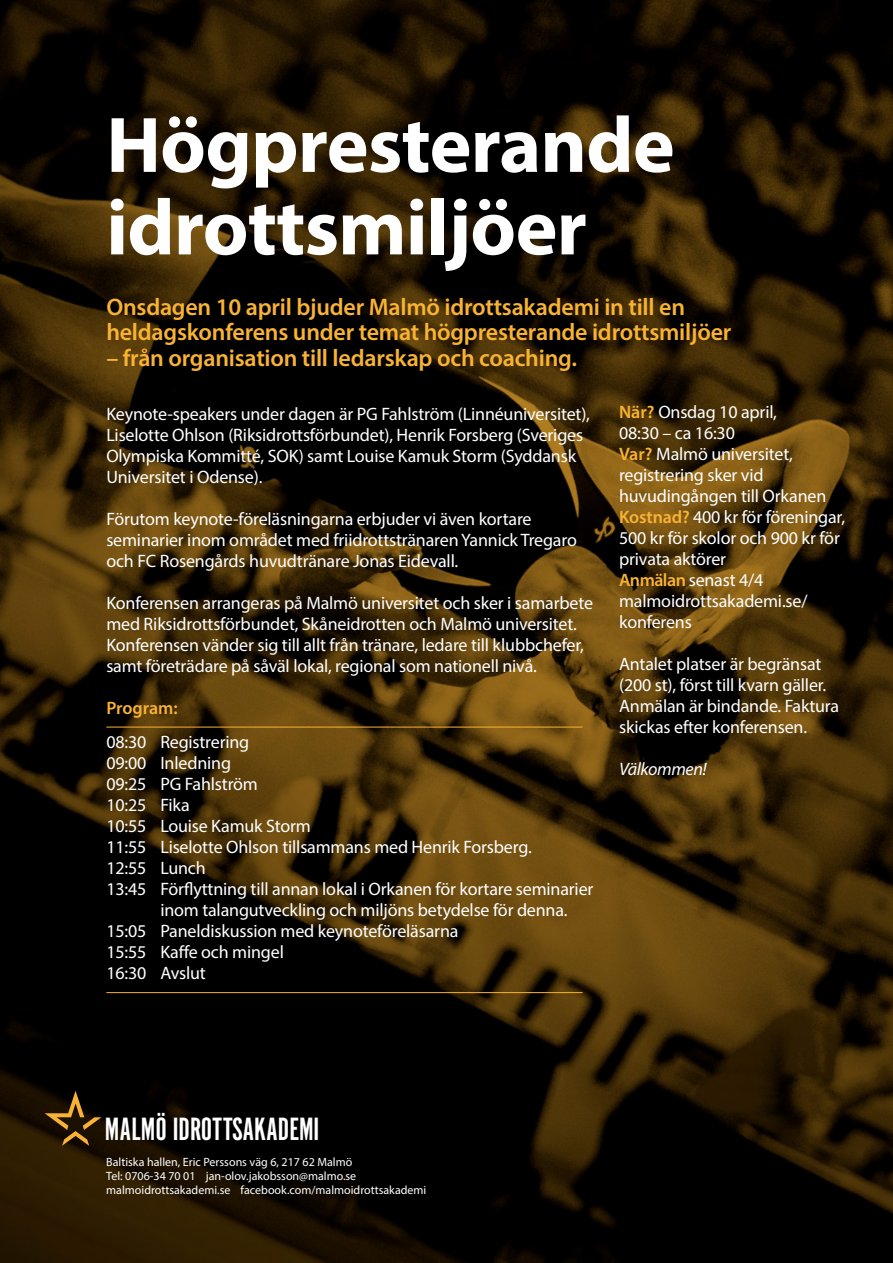
<style>
.page{position:relative;width:893px;height:1263px;background:#fff}
.page>*{position:absolute;margin:0;border:0;box-sizing:border-box;transform-origin:0 0}
.t1{font:700 79.5px "Myriad Pro";letter-spacing:-.01em;color:#fff}
.t2{font:33.45px "Alternate Got No 1 D";color:#fff}
.Kategori{font:600 24px/25.5px "Myriad Pro";letter-spacing:-.01em;color:#f9b333}
.Kategori-2{font:18px/21px "Myriad Pro";letter-spacing:-.01em;color:#fff}
.Kategori-3{font:italic 18px "Myriad Pro";letter-spacing:-.02em;color:#fff}
.Kategori-4{font:600 18px "Myriad Pro";letter-spacing:-.005em;color:#f9b333}
.t3{font:12px/14.4px "Myriad Pro";color:#fff}
.s1{font-weight:600;color:#f9b333}
</style>
<div class="page">
<img style="left:0;top:0;width:893px;height:1263px">
<hr style="left:106px;top:727px;width:477px;height:1px;background:#f9b333">
<hr style="left:106px;top:992px;width:477px;height:1px;background:#f9b333">
<svg style="left:45px;top:1091px;width:56px;height:55px;background:#3a2708"></svg>
<p class="t1" style="left:106px;top:93px;width:570px">Högpresterande</p>
<p class="t1" style="left:106px;top:176px;width:482px">idrottsmiljöer</p>
<p class="Kategori" style="left:106px;top:294px;width:626px">Onsdagen 10 april bjuder Malmö idrottsakademi in till en heldagskonferens under temat högpresterande idrottsmiljöer</p>
<p class="Kategori" style="left:106px;top:345px;width:472px">– från organisation till ledarskap och coaching.</p>
<p class="Kategori-2" style="left:106px;top:403px;width:485px">Keynote-speakers under dagen är PG Fahlström (Linnéuniversitet), Liselotte Ohlson (Riksidrottsförbundet), Henrik Forsberg (Sveriges Olympiska Kommitté, SOK) samt Louise Kamuk Storm (Syddansk Universitet i Odense).</p>
<p class="Kategori-2" style="left:106px;top:508px;width:472px">Förutom keynote-föreläsningarna erbjuder vi även kortare seminarier inom området med friidrottstränaren Yannick Tregaro och FC Rosengårds huvudtränare Jonas Eidevall.</p>
<p class="Kategori-2" style="left:106px;top:592px;width:488px">Konferensen arrangeras på Malmö universitet och sker i samarbete med Riksidrottsförbundet, Skåneidrotten och Malmö universitet.<br>Konferensen vänder sig till allt från tränare, ledare till klubbchefer, samt företrädare på såväl lokal, regional som nationell nivå.</p>
<p class="Kategori-4" style="left:106px;top:696px;width:73px">Program:</p>
<p class="Kategori-2" style="left:106px;top:732px;width:144px">08:30 Registrering</p>
<p class="Kategori-2" style="left:106px;top:753px;width:126px">09:00 Inledning</p>
<p class="Kategori-2" style="left:106px;top:774px;width:153px">09:25 PG Fahlström</p>
<p class="Kategori-2" style="left:106px;top:795px;width:85px">10:25 Fika</p>
<p class="Kategori-2" style="left:106px;top:816px;width:206px">10:55 Louise Kamuk Storm</p>
<p class="Kategori-2" style="left:106px;top:837px;width:427px">11:55 Liselotte Ohlson tillsammans med Henrik Forsberg.</p>
<p class="Kategori-2" style="left:106px;top:858px;width:101px">12:55 Lunch</p>
<p class="Kategori-2" style="left:106px;top:879px;width:489px">13:45 Förflyttning till annan lokal i Orkanen för kortare seminarier</p>
<p class="Kategori-2" style="left:160px;top:900px;width:409px">inom talangutveckling och miljöns betydelse för denna.</p>
<p class="Kategori-2" style="left:106px;top:921px;width:354px">15:05 Paneldiskussion med keynoteföreläsarna</p>
<p class="Kategori-2" style="left:106px;top:942px;width:179px">15:55 Kaffe och mingel</p>
<p class="Kategori-2" style="left:106px;top:963px;width:101px">16:30 Avslut</p>
<p class="Kategori-2" style="left:619px;top:401px;width:159px"><span class="s1">När?</span> Onsdag 10 april,<br>08:30 – ca 16:30</p>
<p class="Kategori-2" style="left:619px;top:443px;width:209px"><span class="s1">Var?</span> Malmö universitet, registrering sker vid huvudingången till Orkanen</p>
<p class="Kategori-2" style="left:619px;top:506px;width:228px"><span class="s1">Kostnad?</span> 400 kr för föreningar,<br>500 kr för skolor och 900 kr för privata aktörer</p>
<p class="Kategori-2" style="left:619px;top:569px;width:190px"><span class="s1">Anmälan</span> senast 4/4 malmoidrottsakademi.se/ konferens</p>
<p class="Kategori-2" style="left:619px;top:653px;width:209px">Antalet platser är begränsat (200 st), först till kvarn gäller.</p>
<p class="Kategori-2" style="left:619px;top:695px;width:222px">Anmälan är bindande. Faktura skickas efter konferensen.</p>
<p class="Kategori-3" style="left:619px;top:758px;width:89px">Välkommen!</p>
<p class="t2" style="left:105px;top:1111px;width:216px">MALMÖ IDROTTSAKADEMI</p>
<p class="t3" style="left:106px;top:1154px;width:322px">Baltiska hallen, Eric Perssons väg 6, 217 62 Malmö<br>Tel: 0706-34 70 01 jan-olov.jakobsson@malmo.se malmoidrottsakademi.se facebook.com/malmoidrottsakademi</p>
</div>
